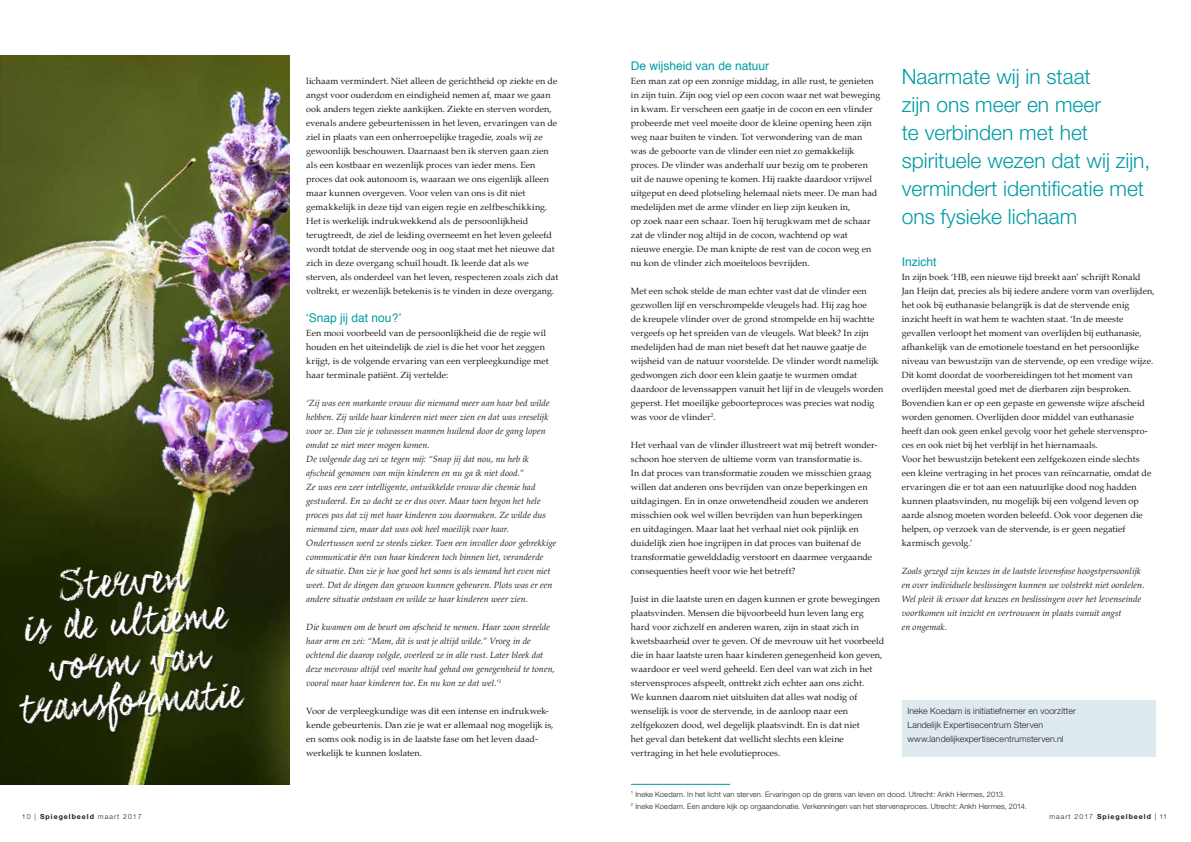
<style>
.page{position:relative;width:1191px;height:842px;background:#fff}
.page>*{position:absolute;margin:0;border:0;box-sizing:border-box;transform-origin:0 0}
.t1{font:39px/40px "Coalhand Luke CG";color:#fff;text-align:center}
.t2{font:300 21px/28px "Helvetica Neue";color:#009ba4}
.t3{font:12px "Helvetica";color:#009ba4}
.t4{font:9px/14px "Palatino";letter-spacing:.005em;color:#1d1d1b}
.t5{font:italic 9px/14px "Palatino";letter-spacing:.005em;color:#1d1d1b}
.t6{font:300 8.8px/14px "Helvetica Neue";letter-spacing:.01em;color:#1d1d1b}
.t7{font:300 7.5px/12px "Helvetica Neue";letter-spacing:.015em;color:#1d1d1b}
.t8{font:300 7px "Helvetica Neue";letter-spacing:.14em;color:#1d1d1b}
.s1{font-weight:700}
</style>
<div class="page">
<img style="left:0;top:56px;width:289px;height:728px">
<div style="left:21px;top:568px;width:226px;height:166px;background:#1d1d1b;opacity:.75"></div>
<div style="left:901px;top:700px;width:254px;height:56px;background:#dfeaee"></div>
<hr style="left:631px;top:784px;width:99px;height:1px;background:#009ba4">
<h1 class="t1" style="left:10px;top:569px;width:225px;rotate:-4deg">Sterven<br>is de ultieme vorm van transformatie</h1>
<p class="t4" style="left:306px;top:75px;width:253px">lichaam vermindert. Niet alleen de gerichtheid op ziekte en de angst voor ouderdom en eindigheid nemen af, maar we gaan ook anders tegen ziekte aankijken. Ziekte en sterven worden, evenals andere gebeurtenissen in het leven, ervaringen van de ziel in plaats van een onherroepelijke tragedie, zoals wij ze gewoonlijk beschouwen. Daarnaast ben ik sterven gaan zien als een kostbaar en wezenlijk proces van ieder mens. Een proces dat ook autonoom is, waaraan we ons eigenlijk alleen maar kunnen overgeven. Voor velen van ons is dit niet gemakkelijk in deze tijd van eigen regie en zelfbeschikking.<br>Het is werkelijk indrukwekkend als de persoonlijkheid terugtreedt, de ziel de leiding overneemt en het leven geleefd wordt totdat de stervende oog in oog staat met het nieuwe dat zich in deze overgang schuil houdt. Ik leerde dat als we sterven, als onderdeel van het leven, respecteren zoals zich dat voltrekt, er wezenlijk betekenis is te vinden in deze overgang.</p>
<h3 class="t3" style="left:306px;top:313px;width:96px">‘Snap jij dat nou?’</h3>
<p class="t4" style="left:306px;top:327px;width:244px">Een mooi voorbeeld van de persoonlijkheid die de regie wil houden en het uiteindelijk de ziel is die het voor het zeggen krijgt, is de volgende ervaring van een verpleegkundige met haar terminale patiënt. Zij vertelde:</p>
<p class="t5" style="left:306px;top:397px;width:251px">‘Zij was een markante vrouw die niemand meer aan haar bed wilde hebben. Zij wilde haar kinderen niet meer zien en dat was vreselijk voor ze. Dan zie je volwassen mannen huilend door de gang lopen omdat ze niet meer mogen komen.<br>De volgende dag zei ze tegen mij: “Snap jij dat nou, nu heb ik afscheid genomen van mijn kinderen en nu ga ik niet dood.”<br>Ze was een zeer intelligente, ontwikkelde vrouw die chemie had gestudeerd. En zo dacht ze er dus over. Maar toen begon het hele proces pas dat zij met haar kinderen zou doormaken. Ze wilde dus niemand zien, maar dat was ook heel moeilijk voor haar.<br>Ondertussen werd ze steeds zieker. Toen een invaller door gebrekkige communicatie één van haar kinderen toch binnen liet, veranderde<br>de situatie. Dan zie je hoe goed het soms is als iemand het even niet weet. Dat de dingen dan gewoon kunnen gebeuren. Plots was er een andere situatie ontstaan en wilde ze haar kinderen weer zien.</p>
<p class="t5" style="left:306px;top:621px;width:250px">Die kwamen om de beurt om afscheid te nemen. Haar zoon streelde haar arm en zei: “Mam, dit is wat je altijd wilde.” Vroeg in de ochtend die daarop volgde, overleed ze in alle rust. Later bleek dat deze mevrouw altijd veel moeite had gehad om genegenheid te tonen, vooral naar haar kinderen toe. En nu kon ze dat wel.’<sup>1</sup></p>
<p class="t4" style="left:306px;top:705px;width:249px">Voor de verpleegkundige was dit een intense en indrukwek&shy;kende gebeurtenis. Dan zie je wat er allemaal nog mogelijk is, en soms ook nodig is in de laatste fase om het leven daad&shy;werkelijk te kunnen loslaten.</p>
<h3 class="t3" style="left:631px;top:61px;width:140px">De wijsheid van de natuur</h3>
<p class="t4" style="left:631px;top:75px;width:251px">Een man zat op een zonnige middag, in alle rust, te genieten in zijn tuin. Zijn oog viel op een cocon waar net wat beweging in kwam. Er verscheen een gaatje in de cocon en een vlinder probeerde met veel moeite door de kleine opening heen zijn weg naar buiten te vinden. Tot verwondering van de man was de geboorte van de vlinder een niet zo gemakkelijk proces. De vlinder was anderhalf uur bezig om te proberen uit de nauwe opening te komen. Hij raakte daardoor vrijwel uitgeput en deed plotseling helemaal niets meer. De man had medelijden met de arme vlinder en liep zijn keuken in,<br>op zoek naar een schaar. Toen hij terugkwam met de schaar zat de vlinder nog altijd in de cocon, wachtend op wat<br>nieuwe energie. De man knipte de rest van de cocon weg en nu kon de vlinder zich moeiteloos bevrijden.</p>
<p class="t4" style="left:631px;top:285px;width:254px">Met een schok stelde de man echter vast dat de vlinder een gezwollen lijf en verschrompelde vleugels had. Hij zag hoe<br>de kreupele vlinder over de grond strompelde en hij wachtte vergeefs op het spreiden van de vleugels. Wat bleek? In zijn medelijden had de man niet beseft dat het nauwe gaatje de wijsheid van de natuur voorstelde. De vlinder wordt namelijk gedwongen zich door een klein gaatje te wurmen omdat daardoor de levenssappen vanuit het lijf in de vleugels worden geperst. Het moeilijke geboorteproces was precies wat nodig was voor de vlinder<sup>2</sup>.</p>
<p class="t4" style="left:631px;top:439px;width:248px">Het verhaal van de vlinder illustreert wat mij betreft wonder&shy;schoon hoe sterven de ultieme vorm van transformatie is.<br>In dat proces van transformatie zouden we misschien graag willen dat anderen ons bevrijden van onze beperkingen en uitdagingen. En in onze onwetendheid zouden we anderen misschien ook wel willen bevrijden van hun beperkingen<br>en uitdagingen. Maar laat het verhaal niet ook pijnlijk en duidelijk zien hoe ingrijpen in dat proces van buitenaf de transformatie gewelddadig verstoort en daarmee vergaande consequenties heeft voor wie het betreft?</p>
<p class="t4" style="left:631px;top:593px;width:255px">Juist in die laatste uren en dagen kunnen er grote bewegingen plaatsvinden. Mensen die bijvoorbeeld hun leven lang erg hard voor zichzelf en anderen waren, zijn in staat zich in kwetsbaarheid over te geven. Of de mevrouw uit het voorbeeld die in haar laatste uren haar kinderen genegenheid kon geven, waardoor er veel werd geheeld. Een deel van wat zich in het stervensproces afspeelt, onttrekt zich echter aan ons zicht.<br>We kunnen daarom niet uitsluiten dat alles wat nodig of wenselijk is voor de stervende, in de aanloop naar een zelfgekozen dood, wel degelijk plaatsvindt. En is dat niet<br>het geval dan betekent dat wellicht slechts een kleine vertraging in het hele evolutieproces.</p>
<h2 class="t2" style="left:901px;top:62px;width:250px">Naarmate wij in staat<br>zijn ons meer en meer<br>te verbinden met het spirituele wezen dat wij zijn, vermindert identificatie met ons fysieke lichaam</h2>
<h3 class="t3" style="left:901px;top:257px;width:36px">Inzicht</h3>
<p class="t4" style="left:901px;top:271px;width:254px">In zijn boek ‘HB, een nieuwe tijd breekt aan’ schrijft Ronald Jan Heijn dat, precies als bij iedere andere vorm van overlijden, het ook bij euthanasie belangrijk is dat de stervende enig inzicht heeft in wat hem te wachten staat. ‘In de meeste gevallen verloopt het moment van overlijden bij euthanasie, afhankelijk van de emotionele toestand en het persoonlijke niveau van bewustzijn van de stervende, op een vredige wijze.<br>Dit komt doordat de voorbereidingen tot het moment van overlijden meestal goed met de dierbaren zijn besproken.<br>Bovendien kan er op een gepaste en gewenste wijze afscheid worden genomen. Overlijden door middel van euthanasie heeft dan ook geen enkel gevolg voor het gehele stervenspro&shy;ces en ook niet bij het verblijf in het hiernamaals.<br>Voor het bewustzijn betekent een zelfgekozen einde slechts een kleine vertraging in het proces van reïncarnatie, omdat de ervaringen die er tot aan een natuurlijke dood nog hadden kunnen plaatsvinden, nu mogelijk bij een volgend leven op aarde alsnog moeten worden beleefd. Ook voor degenen die helpen, op verzoek van de stervende, is er geen negatief karmisch gevolg.’</p>
<p class="t5" style="left:901px;top:565px;width:244px">Zoals gezegd zijn keuzes in de laatste levensfase hoogstpersoonlijk en over individuele beslissingen kunnen we volstrekt niet oordelen.<br>Wel pleit ik ervoor dat keuzes en beslissingen over het levenseinde voortkomen uit inzicht en vertrouwen in plaats vanuit angst<br>en ongemak.</p>
<p class="t6" style="left:907px;top:704px;width:170px">Ineke Koedam is initiatiefnemer en voorzitter<br>Landelijk Expertisecentrum Sterven www.landelijkexpertisecentrumsterven.nl</p>
<p class="t7" style="left:631px;top:788px;width:397px"><sup>1</sup> Ineke Koedam. In het licht van sterven. Ervaringen op de grens van leven en dood. Utrecht: Ankh Hermes, 2013.<br><sup>2</sup> Ineke Koedam. Een andere kijk op orgaandonatie. Verkenningen van het stervensproces. Utrecht: Ankh Hermes, 2014.</p>
<p class="t8" style="left:22px;top:812px;width:121px">10 | <span class="s1">Spiegelbeeld</span> maart 2017</p>
<p class="t8" style="left:1049px;top:812px;width:119px">maart 2017 <span class="s1">Spiegelbeeld</span> | 11</p>
</div>
